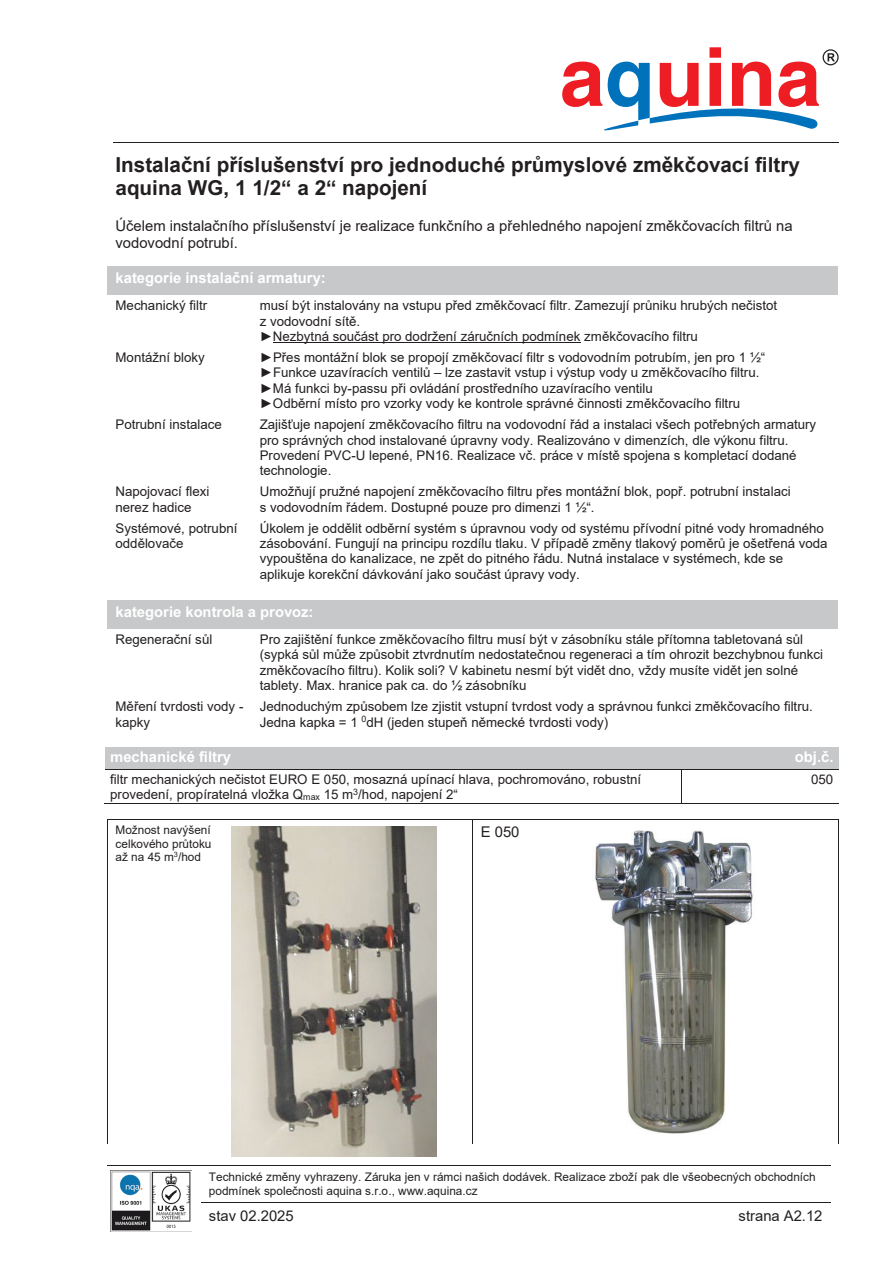
<style>
.page{position:relative;width:893px;height:1263px;background:#fff}
.page>*{position:absolute;margin:0;border:0;box-sizing:border-box;transform-origin:0 0}
.t1{font:700 20.7px/23.7px "Arial";color:#231f20}
.t2{font:14.85px/17px "Arial";color:#231f20}
.t3{font:700 14.85px "Arial";color:#fff}
.t4{font:13.35px/15.3px "Arial";color:#231f20}
.t5{font:11.85px/13.5px "Arial";color:#231f20}
.s1{font-size:8.85px}
</style>
<div class="page">
<svg style="left:562px;top:47px;width:277px;height:84px"></svg>
<hr style="left:113px;top:143px;width:725px;height:1px;background:#231f20">
<hr style="left:108px;top:1165px;width:93px;height:1px;background:#231f20">
<hr style="left:202px;top:1165px;width:628px;height:1px;background:#231f20">
<hr style="left:201px;top:1202px;width:501px;height:1px;background:#231f20">
<hr style="left:703px;top:1202px;width:127px;height:1px;background:#231f20">
<div style="left:108px;top:266px;width:730px;height:29px;background:#c7c8ca"></div>
<hr style="left:273px;top:342px;width:307px;height:1px;background:#231f20">
<div style="left:108px;top:600px;width:730px;height:29px;background:#c7c8ca"></div>
<div style="left:110px;top:748px;width:566px;height:21px;background:#c7c8ca"></div>
<div style="left:681px;top:748px;width:158px;height:21px;background:#c7c8ca"></div>
<hr style="left:105px;top:769px;width:576px;height:1px;background:#231f20">
<hr style="left:682px;top:769px;width:157px;height:1px;background:#231f20">
<hr style="left:104px;top:803px;width:577px;height:1px;background:#231f20">
<hr style="left:681px;top:770px;width:1px;height:33px;background:#231f20">
<hr style="left:682px;top:803px;width:157px;height:1px;background:#231f20">
<hr style="left:108px;top:819px;width:365px;height:1px;background:#231f20">
<hr style="left:473px;top:819px;width:365px;height:1px;background:#231f20">
<hr style="left:107px;top:820px;width:1px;height:323px;background:#231f20">
<hr style="left:473px;top:820px;width:1px;height:323px;background:#231f20">
<hr style="left:838px;top:820px;width:1px;height:323px;background:#231f20">
<img style="left:595px;top:830px;width:158px;height:304px">
<img style="left:231px;top:826px;width:206px;height:330px">
<img style="left:111px;top:1170px;width:81px;height:61px">
<h1 class="t1" style="left:116px;top:153px;width:686px">Instalační příslušenství pro jednoduché průmyslové změkčovací filtry aquina WG, 1 1/2“ a 2“ napojení</h1>
<p class="t2" style="left:116px;top:217px;width:679px">Účelem instalačního příslušenství je realizace funkčního a přehledného napojení změkčovacích filtrů na vodovodní potrubí.</p>
<p class="t3" style="left:116px;top:269px;width:212px">kategorie instalační armatury:</p>
<p class="t4" style="left:116px;top:298px;width:93px">Mechanický filtr</p>
<p class="t4" style="left:260px;top:298px;width:519px">musí být instalovány na vstupu před změkčovací filtr. Zamezují průniku hrubých nečistot z vodovodní sítě.<br>►Nezbytná součást pro dodržení záručních podmínek změkčovacího filtru</p>
<p class="t4" style="left:116px;top:350px;width:91px">Montážní bloky</p>
<p class="t4" style="left:260px;top:350px;width:507px">►Přes montážní blok se propojí změkčovací filtr s vodovodním potrubím, jen pro 1 ½“ ►Funkce uzavíracích ventilů – lze zastavit vstup i výstup vody u změkčovacího filtru. ►Má funkci by-passu při ovládání prostředního uzavíracího ventilu<br>►Odběrní místo pro vzorky vody ke kontrole správné činnosti změkčovacího filtru</p>
<p class="t4" style="left:115px;top:417px;width:108px">Potrubní instalace</p>
<p class="t4" style="left:260px;top:417px;width:558px">Zajišťuje napojení změkčovacího filtru na vodovodní řád a instalaci všech potřebných armatury pro správných chod instalované úpravny vody. Realizováno v dimenzích, dle výkonu filtru.<br>Provedení PVC-U lepené, PN16. Realizace vč. práce v místě spojena s kompletací dodané technologie.</p>
<p class="t4" style="left:115px;top:484px;width:95px">Napojovací flexi nerez hadice</p>
<p class="t4" style="left:260px;top:484px;width:532px">Umožňují pružné napojení změkčovacího filtru přes montážní blok, popř. potrubní instalaci s vodovodním řádem. Dostupné pouze pro dimenzi 1 ½“.</p>
<p class="t4" style="left:116px;top:520px;width:123px">Systémové, potrubní oddělovače</p>
<p class="t4" style="left:260px;top:520px;width:569px">Úkolem je oddělit odběrní systém s úpravnou vody od systému přívodní pitné vody hromadného zásobování. Fungují na principu rozdílu tlaku. V případě změny tlakový poměrů je ošetřená voda vypouštěna do kanalizace, ne zpět do pitného řádu. Nutná instalace v systémech, kde se aplikuje korekční dávkování jako součást úpravy vody.</p>
<p class="t3" style="left:116px;top:603px;width:200px">kategorie kontrola a provoz:</p>
<p class="t4" style="left:116px;top:632px;width:98px">Regenerační sůl</p>
<p class="t4" style="left:260px;top:632px;width:565px">Pro zajištění funkce změkčovacího filtru musí být v zásobníku stále přítomna tabletovaná sůl (sypká sůl může způsobit ztvrdnutím nedostatečnou regeneraci a tím ohrozit bezchybnou funkci změkčovacího filtru). Kolik soli? V kabinetu nesmí být vidět dno, vždy musíte vidět jen solné tablety. Max. hranice pak ca. do ½ zásobníku</p>
<p class="t4" style="left:116px;top:699px;width:129px">Měření tvrdosti vody - kapky</p>
<p class="t4" style="left:260px;top:699px;width:554px">Jednoduchým způsobem lze zjistit vstupní tvrdost vody a správnou funkci změkčovacího filtru.<br>Jedna kapka = 1 <sup>0</sup>dH (jeden stupeň německé tvrdosti vody)</p>
<p class="t3" style="left:110px;top:748px;width:122px">mechanické filtry</p>
<p class="t3" style="left:795px;top:746px;width:40px">obj.č.</p>
<p class="t4" style="left:110px;top:771px;width:532px">filtr mechanických nečistot EURO E 050, mosazná upínací hlava, pochromováno, robustní provedení, propíratelná vložka Q<span class="s1">max</span> 15 m<sup>3</sup>/hod, napojení 2“</p>
<p class="t4" style="left:811px;top:771px;width:24px">050</p>
<p class="t5" style="left:116px;top:823px;width:97px;text-align:justify">Možnost navýšení celkového průtoku až na 45 m<sup>3</sup>/hod</p>
<p class="t2" style="left:481px;top:823px;width:40px">E 050</p>
<p class="t5" style="left:209px;top:1170px;width:608px">Technické změny vyhrazeny. Záruka jen v rámci našich dodávek. Realizace zboží pak dle všeobecných obchodních podmínek společnosti aquina s.r.o., www.aquina.cz</p>
<p class="t2" style="left:209px;top:1207px;width:86px">stav 02.2025</p>
<p class="t2" style="left:739px;top:1207px;width:85px">strana A2.12</p>
</div>
